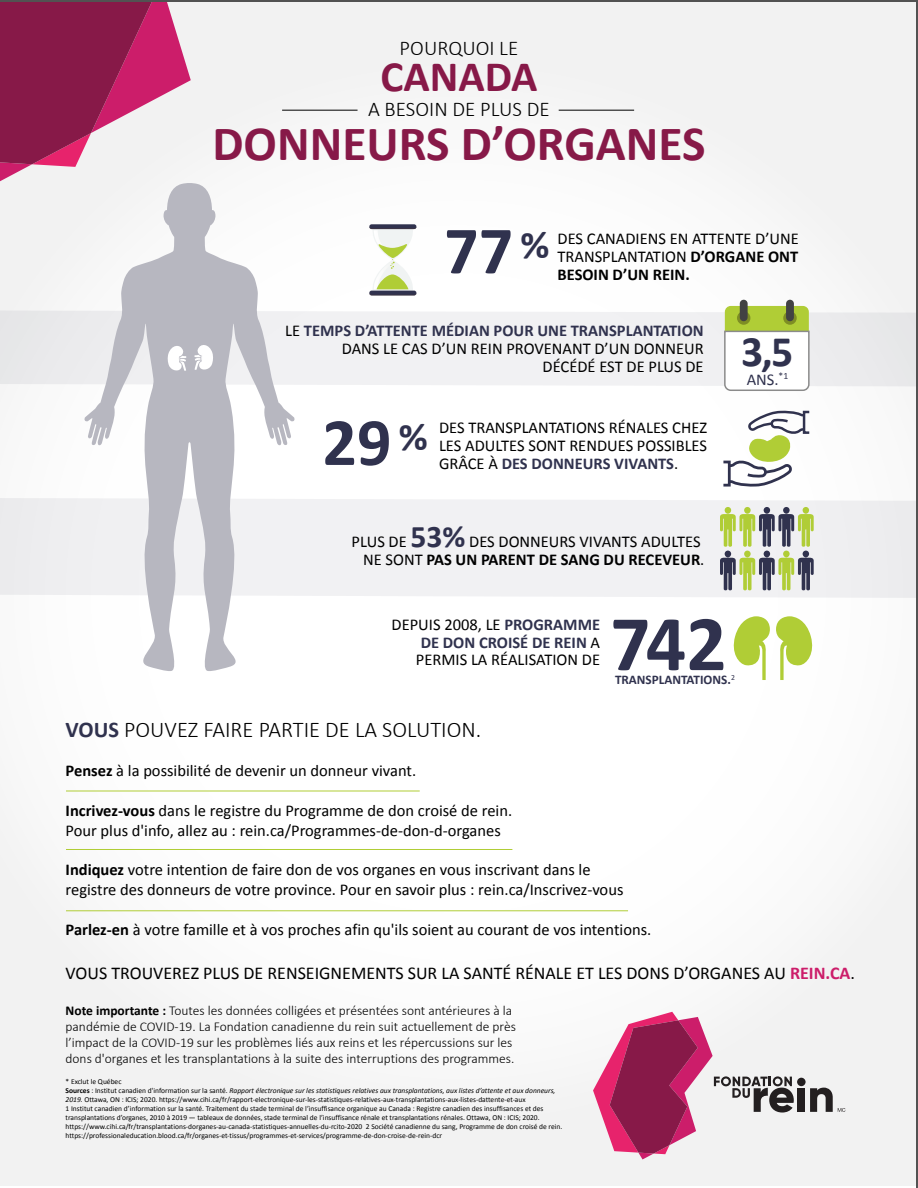
<style>
.page{position:relative;width:918px;height:1188px;background:#fff}
.page>*{position:absolute;margin:0;border:0;box-sizing:border-box;transform-origin:0 0}
.t1{font:700 79.65px "Calibri";color:#30324e}
.t2{font:700 68.25px "Calibri";color:#30324e}
.t3{font:700 49.5px "Calibri";color:#871948}
.t4{font:700 43.65px "Calibri";color:#30324e}
.t5{font:700 43.5px "Calibri";color:#871948}
.t6{font:300 22.5px "Calibri";color:#000}
.t7{font:300 21px "Calibri";color:#000}
.t8{font:18px "Calibri";color:#000}
.t9{font:16.5px/18px "Calibri";color:#000;text-align:justify}
.t10{font:16.5px "Calibri";color:#30324e}
.t11{font:300 13.5px/16.2px "Calibri";color:#000}
.t12{font:700 13.2px "Calibri";color:#30324e}
.t13{font:7.5px/9px "Calibri";color:#000}
.s1{font-weight:700}
.s2{font-weight:700;color:#30324e}
.s3{font-weight:700;font-size:31.5px;color:#30324e}
.s4{font-weight:700;color:#cc1d6a}
.s5{font-style:italic}
</style>
<div class="page">
<div style="left:0;top:0;width:915px;height:1185px;background:#fafafa"></div>
<div style="left:0;top:498px;width:917px;height:100px;background:#f1f1f3"></div>
<svg style="left:0;top:310px;width:917px;height:77px;fill:#f1f1f3"></svg>
<svg style="left:0;top:1px;width:191px;height:180px"></svg>
<svg style="left:723px;top:306px;width:87px;height:85px"></svg>
<svg style="left:737px;top:311px;width:13px;height:14px"></svg>
<svg style="left:783px;top:311px;width:14px;height:14px"></svg>
<div style="left:740px;top:300px;width:8px;height:21px;background:#424243;border-radius:4px"></div>
<div style="left:786px;top:300px;width:8px;height:21px;background:#424243;border-radius:4px"></div>
<svg style="left:733px;top:616px;width:37px;height:64px"></svg>
<svg style="left:776px;top:616px;width:37px;height:64px"></svg>
<hr style="left:66px;top:791px;width:354px;height:1px;background:#b0cd36">
<hr style="left:66px;top:849px;width:446px;height:1px;background:#b0cd36">
<hr style="left:66px;top:911px;width:562px;height:1px;background:#b0cd36">
<svg style="left:84px;top:183px;width:211px;height:488px"></svg>
<svg style="left:194px;top:342px;width:20px;height:29px"></svg>
<svg style="left:167px;top:343px;width:20px;height:29px"></svg>
<svg style="left:720px;top:507px;width:94px;height:83px"></svg>
<svg style="left:726px;top:410px;width:81px;height:77px"></svg>
<div style="left:803px;top:411px;width:8px;height:23px;border:2px solid #30324e"></div>
<hr style="left:282px;top:110px;width:76px;height:1px;background:#000">
<hr style="left:559px;top:110px;width:75px;height:1px;background:#000">
<div style="left:797px;top:1078px;width:9px;height:8px;background:#231f20;border-radius:50%"></div>
<div style="left:798px;top:1088px;width:7px;height:24px;background:#231f20"></div>
<svg style="left:593px;top:1012px;width:201px;height:147px"></svg>
<svg style="left:810px;top:1088px;width:35px;height:24px"></svg>
<div style="left:369px;top:224px;width:47px;height:5px;background:#30324e;border-radius:2px"></div>
<svg style="left:369px;top:227px;width:47px;height:68px"></svg>
<hr style="left:0;top:0;width:918px;height:1px;background:#525252">
<hr style="left:917px;top:0;width:1px;height:1188px;background:#525252">
<h3 class="t7" style="left:400px;top:35px;width:120px">POURQUOI LE</h3>
<h3 class="t5" style="left:380px;top:49px;width:159px">CANADA</h3>
<h3 class="t7" style="left:368px;top:96px;width:183px">A BESOIN DE PLUS DE</h3>
<h3 class="t3" style="left:212px;top:112px;width:495px">DONNEURS D’ORGANES</h3>
<h2 class="t2" style="left:444px;top:207px;width:107px">77<sup>%</sup></h2>
<h3 class="t9" style="left:558px;top:230px;width:243px">DES CANADIENS EN ATTENTE D’UNE TRANSPLANTATION <span class="s1">D’ORGANE ONT BESOIN D’UN REIN.</span></h3>
<h3 class="t9" style="left:285px;top:321px;width:420px;text-align:right">LE <span class="s2">TEMPS D’ATTENTE MÉDIAN POUR UNE TRANSPLANTATION<br></span>DANS LE CAS D’UN REIN PROVENANT D’UN DONNEUR<br>DÉCÉDÉ EST DE PLUS DE</h3>
<h2 class="t2" style="left:322px;top:399px;width:107px">29<sup>%</sup></h2>
<h3 class="t9" style="left:439px;top:418px;width:270px">DES TRANSPLANTATIONS RÉNALES CHEZ LES ADULTES SONT RENDUES POSSIBLES GRÂCE À <span class="s2">DES DONNEURS VIVANTS</span>.</h3>
<h3 class="t4" style="left:741px;top:323px;width:54px">3,5</h3>
<h3 class="t10" style="left:747px;top:369px;width:43px">ANS.<sup>*1</sup></h3>
<h3 class="t9" style="left:352px;top:533px;width:354px;text-align:right">PLUS DE <span class="s3">53%</span> DES DONNEURS VIVANTS ADULTES<br>NE SONT <span class="s1">PAS UN PARENT DE SANG DU RECEVEUR</span>.</h3>
<h3 class="t9" style="left:416px;top:616px;width:186px;text-indent:-24px">DEPUIS 2008, LE <span class="s2">PROGRAMME DE DON CROISÉ DE REIN</span> A PERMIS LA RÉALISATION DE</h3>
<h1 class="t1" style="left:610px;top:593px;width:118px">742</h1>
<h3 class="t12" style="left:615px;top:671px;width:121px">TRANSPLANTATIONS.<sup>2</sup></h3>
<h3 class="t6" style="left:66px;top:715px;width:417px"><span class="s2">VOUS</span> POUVEZ FAIRE PARTIE DE LA SOLUTION.</h3>
<h3 class="t9" style="left:66px;top:762px;width:352px"><span class="s1">Pensez</span> à la possibilité de devenir un donneur vivant.</h3>
<h3 class="t9" style="left:66px;top:801px;width:448px;line-height:19.8px"><span class="s1">Incrivez-vous</span> dans le registre du Programme de don croisé de rein.<br>Pour plus d'info, allez au : rein.ca/Programmes-de-don-d-organes</h3>
<h3 class="t9" style="left:66px;top:860px;width:559px;line-height:19.8px"><span class="s1">Indiquez</span> votre intention de faire don de vos organes en vous inscrivant dans le registre des donneurs de votre province. Pour en savoir plus : rein.ca/Inscrivez-vous</h3>
<h3 class="t9" style="left:66px;top:920px;width:587px"><span class="s1">Parlez-en</span> à votre famille et à vos proches afin qu'ils soient au courant de vos intentions.</h3>
<h3 class="t8" style="left:66px;top:962px;width:791px">VOUS TROUVEREZ PLUS DE RENSEIGNEMENTS SUR LA SANTÉ RÉNALE ET LES DONS D’ORGANES AU <span class="s4">REIN.CA</span>.</h3>
<p class="t11" style="left:66px;top:1001px;width:452px"><span class="s1">Note importante :</span> Toutes les données colligées et présentées sont antérieures à la pandémie de COVID-19. La Fondation canadienne du rein suit actuellement de près l’impact de la COVID-19 sur les problèmes liés aux reins et les répercussions sur les dons d'organes et les transplantations à la suite des interruptions des programmes.</p>
<p class="t13" style="left:66px;top:1077px;width:498px">* Exclut le Québec<br><span class="s1">Sources</span> : Institut canadien d'information sur la santé. <span class="s5">Rapport électronique sur les statistiques relatives aux transplantations, aux listes d’attente et aux donneurs, 2019.</span> Ottawa, ON : ICIS; 2020. https://www.cihi.ca/fr/rapport-electronique-sur-les-statistiques-relatives-aux-transplantations-aux-listes-dattente-et-aux<br>1 Institut canadien d’information sur la santé. Traitement du stade terminal de l’insuffisance organique au Canada : Registre canadien des insuffisances et des transplantations d’organes, 2010 à 2019 — tableaux de données, stade terminal de l’insuffisance rénale et transplantations rénales. Ottawa, ON : ICIS; 2020. https://www.cihi.ca/fr/transplantations-dorganes-au-canada-statistiques-annuelles-du-rcito-2020 2 Société canadienne du sang, Programme de don croisé de rein. https://professionaleducation.blood.ca/fr/organes-et-tissus/programmes-et-services/programme-de-don-croise-de-rein-dcr</p>
</div>
